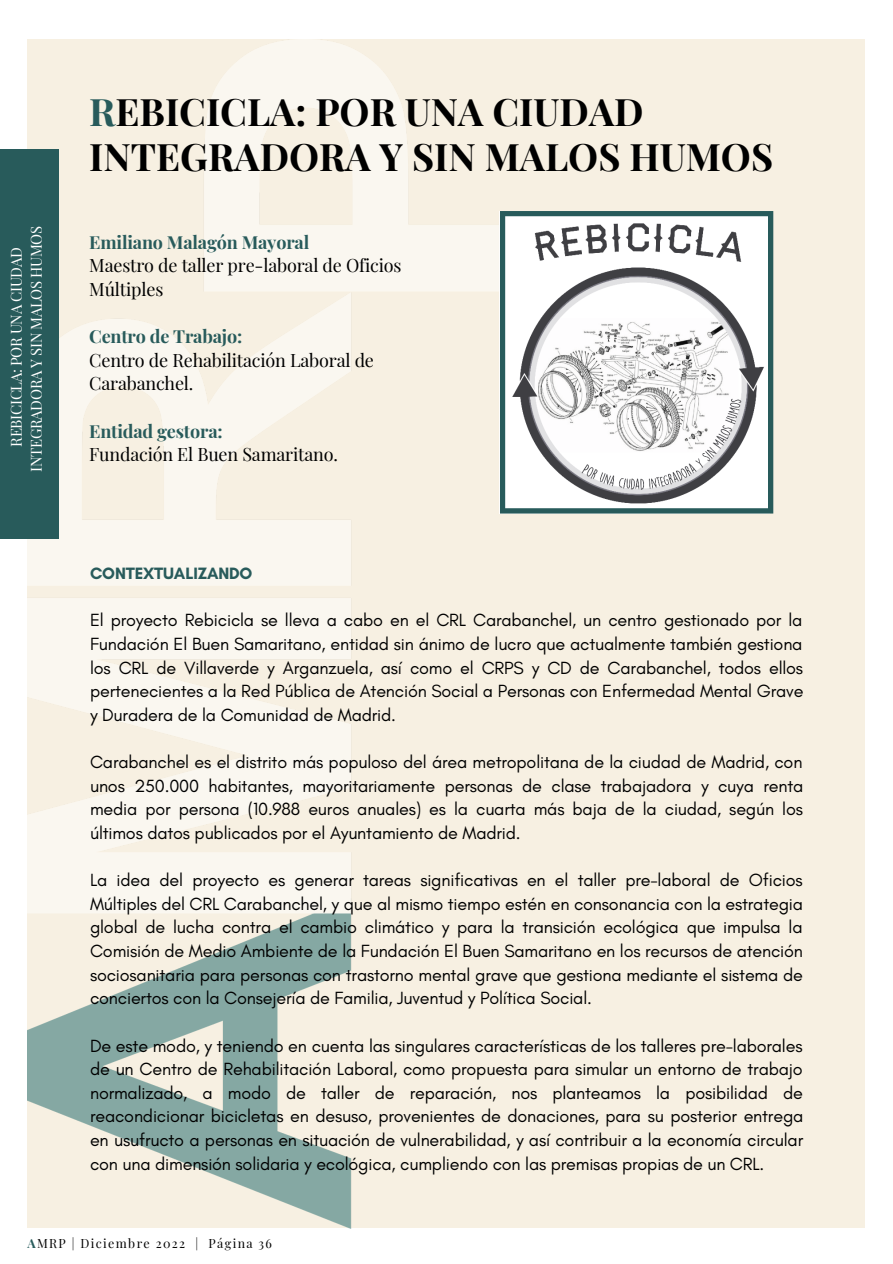
<style>
.page{position:relative;width:893px;height:1264px;background:#fff}
.page>*{position:absolute;margin:0;border:0;box-sizing:border-box;transform-origin:0 0}
.t1{font:700 37.95px/45px "Playfair Display";color:#000}
.t2{font:18px/23.5px "Glacial Indifference";letter-spacing:-.01em;color:#000;text-align:justify}
.t3{font:18px/23.5px "Playfair Display";letter-spacing:-.01em;color:#000}
.t4{font:700 18px "Playfair Display";letter-spacing:-.01em;color:#285b5b}
.t5{font:700 16.8px "Glacial Indifference";letter-spacing:-.01em;color:#285b5b}
.t6{font:14.85px/20.2px "Playfair Display";letter-spacing:-.025em;color:#fff;text-align:center}
.t7{font:12.45px "Playfair Display";letter-spacing:.11em;color:#000}
.s1{color:#285b5b}
.s2{font-weight:700;color:#285b5b}
</style>
<div class="page">
<div style="left:27px;top:39px;width:838px;height:1188px;background:#f7f0e2"></div>
<img style="left:27px;top:39px;width:504px;height:1189px">
<div style="left:0;top:149px;width:59px;height:389px;background:#285b5b"></div>
<svg style="left:500px;top:211px;width:273px;height:302px;background:#d1d4d5"></svg>
<p class="t6" style="left:5px;top:471px;width:247px;rotate:-90deg">REBICICLA: POR UNA CIUDAD<br>INTEGRADORA Y SIN MALOS HUMOS</p>
<h1 class="t1" style="left:89px;top:88px;width:685px"><span class="s1">R</span>EBICICLA: POR UNA CIUDAD<br>INTEGRADORA Y SIN MALOS HUMOS</h1>
<p class="t4" style="left:89px;top:229px;width:221px">Emiliano Malagón Mayoral</p>
<p class="t3" style="left:89px;top:253px;width:314px">Maestro de taller pre-laboral de Oficios<br>Múltiples</p>
<p class="t4" style="left:89px;top:323px;width:154px">Centro de Trabajo:</p>
<p class="t3" style="left:89px;top:347px;width:286px">Centro de Rehabilitación Laboral de<br>Carabanchel.</p>
<p class="t4" style="left:89px;top:418px;width:135px">Entidad gestora:</p>
<p class="t3" style="left:89px;top:442px;width:250px">Fundación El Buen Samaritano.</p>
<p class="t5" style="left:90px;top:563px;width:164px">CONTEXTUALIZANDO</p>
<p class="t2" style="left:90px;top:608px;width:715px">El proyecto Rebicicla se lleva a cabo en el CRL Carabanchel, un centro gestionado por la Fundación El Buen Samaritano, entidad sin ánimo de lucro que actualmente también gestiona los CRL de Villaverde y Arganzuela, así como el CRPS y CD de Carabanchel, todos ellos pertenecientes a la Red Pública de Atención Social a Personas con Enfermedad Mental Grave y Duradera de la Comunidad de Madrid.</p>
<p class="t2" style="left:90px;top:750px;width:714px">Carabanchel es el distrito más populoso del área metropolitana de la ciudad de Madrid, con unos 250.000 habitantes, mayoritariamente personas de clase trabajadora y cuya renta media por persona (10.988 euros anuales) es la cuarta más baja de la ciudad, según los últimos datos publicados por el Ayuntamiento de Madrid.</p>
<p class="t2" style="left:90px;top:868px;width:714px">La idea del proyecto es generar tareas significativas en el taller pre-laboral de Oficios Múltiples del CRL Carabanchel, y que al mismo tiempo estén en consonancia con la estrategia global de lucha contra el cambio climático y para la transición ecológica que impulsa la Comisión de Medio Ambiente de la Fundación El Buen Samaritano en los recursos de atención sociosanitaria para personas con trastorno mental grave que gestiona mediante el sistema de conciertos con la Consejería de Familia, Juventud y Política Social.</p>
<p class="t2" style="left:90px;top:1033px;width:714px">De este modo, y teniendo en cuenta las singulares características de los talleres pre-laborales de un Centro de Rehabilitación Laboral, como propuesta para simular un entorno de trabajo normalizado, a modo de taller de reparación, nos planteamos la posibilidad de reacondicionar bicicletas en desuso, provenientes de donaciones, para su posterior entrega en usufructo a personas en situación de vulnerabilidad, y así contribuir a la economía circular con una dimensión solidaria y ecológica, cumpliendo con las premisas propias de un CRL.</p>
<p class="t7" style="left:27px;top:1234px;width:246px"><span class="s2">A</span>MRP | Diciembre 2022 | Página 36</p>
</div>
